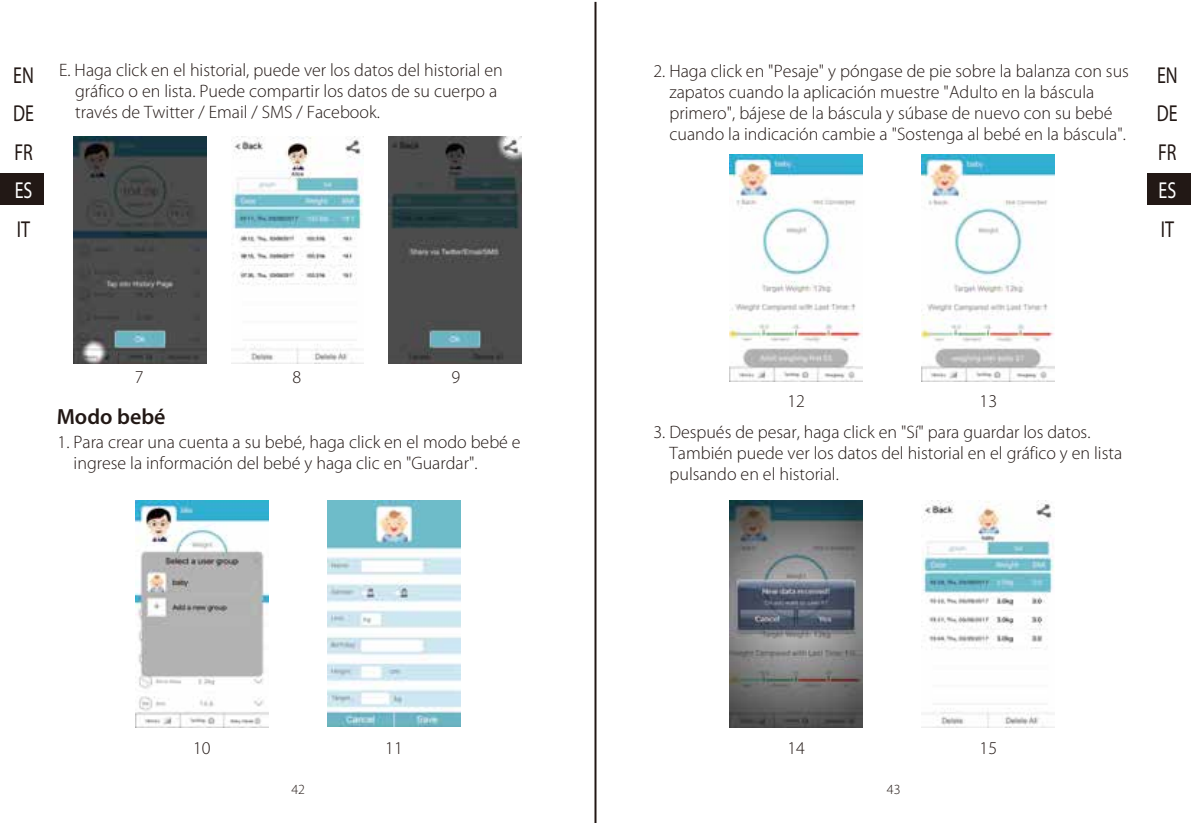
<style>
.page{position:relative;width:1191px;height:823px;background:#fff}
.page>*{position:absolute;margin:0;border:0;box-sizing:border-box;transform-origin:0 0}
.t1{font:23px/38.4px "Adobe Corp ID Myriad Rg";color:#221815;text-align:justify;scale:.78 1}
.t2{font:23px "Adobe Corp ID Myriad Rg";color:#fff;scale:.78 1}
.t3{font:22px "Adobe Corp ID Myriad Sb";color:#221815}
.t4{font:18px/21px "Adobe Corp ID Myriad Lt";color:#221815}
.t5{font:14px "Adobe Corp ID Myriad Lt";color:#221815}
</style>
<div class="page">
<hr style="left:594px;top:2px;width:2px;height:820px;background:#221815">
<img style="left:73px;top:136px;width:133px;height:227px">
<img style="left:231px;top:136px;width:133px;height:227px">
<img style="left:389px;top:136px;width:133px;height:227px">
<img style="left:135px;top:500px;width:133px;height:226px">
<img style="left:327px;top:500px;width:133px;height:226px">
<img style="left:729px;top:155px;width:133px;height:227px">
<img style="left:922px;top:155px;width:132px;height:227px">
<img style="left:730px;top:500px;width:132px;height:226px">
<img style="left:922px;top:500px;width:132px;height:226px">
<div style="left:1147px;top:174px;width:44px;height:31px;background:#221815"></div>
<div style="left:0;top:174px;width:44px;height:31px;background:#221815"></div>
<p class="t1" style="left:13px;top:57px;width:28px">EN DE FR</p>
<p class="t2" style="left:15px;top:179px;width:24px">ES</p>
<p class="t1" style="left:17px;top:211px;width:18px">IT</p>
<p class="t4" style="left:75px;top:60px;width:429px;text-indent:-16px">E. Haga click en el historial, puede ver los datos del historial en gráfico o en lista. Puede compartir los datos de su cuerpo a través de Twitter / Email / SMS / Facebook.</p>
<p class="t4" style="left:135px;top:367px;width:10px">7</p>
<p class="t4" style="left:293px;top:367px;width:10px">8</p>
<p class="t4" style="left:451px;top:367px;width:10px">9</p>
<p class="t3" style="left:57px;top:405px;width:110px">Modo bebé</p>
<p class="t4" style="left:74px;top:431px;width:448px;text-indent:-16px">1. Para crear una cuenta a su bebé, haga click en el modo bebé e ingrese la información del bebé y haga clic en "Guardar".</p>
<p class="t4" style="left:669px;top:61px;width:461px;text-indent:-16px">2. Haga click en "Pesaje" y póngase de pie sobre la balanza con sus zapatos cuando la aplicación muestre "Adulto en la báscula primero", bájese de la báscula y súbase de nuevo con su bebé cuando la indicación cambie a "Sostenga al bebé en la báscula".</p>
<p class="t1" style="left:1157px;top:57px;width:28px">EN DE FR</p>
<p class="t2" style="left:1158px;top:179px;width:24px">ES</p>
<p class="t1" style="left:1160px;top:211px;width:18px">IT</p>
<p class="t4" style="left:787px;top:391px;width:19px">12</p>
<p class="t4" style="left:979px;top:391px;width:19px">13</p>
<p class="t4" style="left:669px;top:422px;width:454px;text-indent:-16px">3. Después de pesar, haga click en "Sí" para guardar los datos.<br>También puede ver los datos del historial en el gráfico y en lista pulsando en el historial.</p>
<p class="t4" style="left:193px;top:738px;width:19px">10</p>
<p class="t4" style="left:385px;top:738px;width:19px">11</p>
<p class="t4" style="left:787px;top:738px;width:19px">14</p>
<p class="t4" style="left:979px;top:738px;width:19px">15</p>
<p class="t5" style="left:291px;top:781px;width:15px">42</p>
<p class="t5" style="left:887px;top:781px;width:15px">43</p>
</div>
